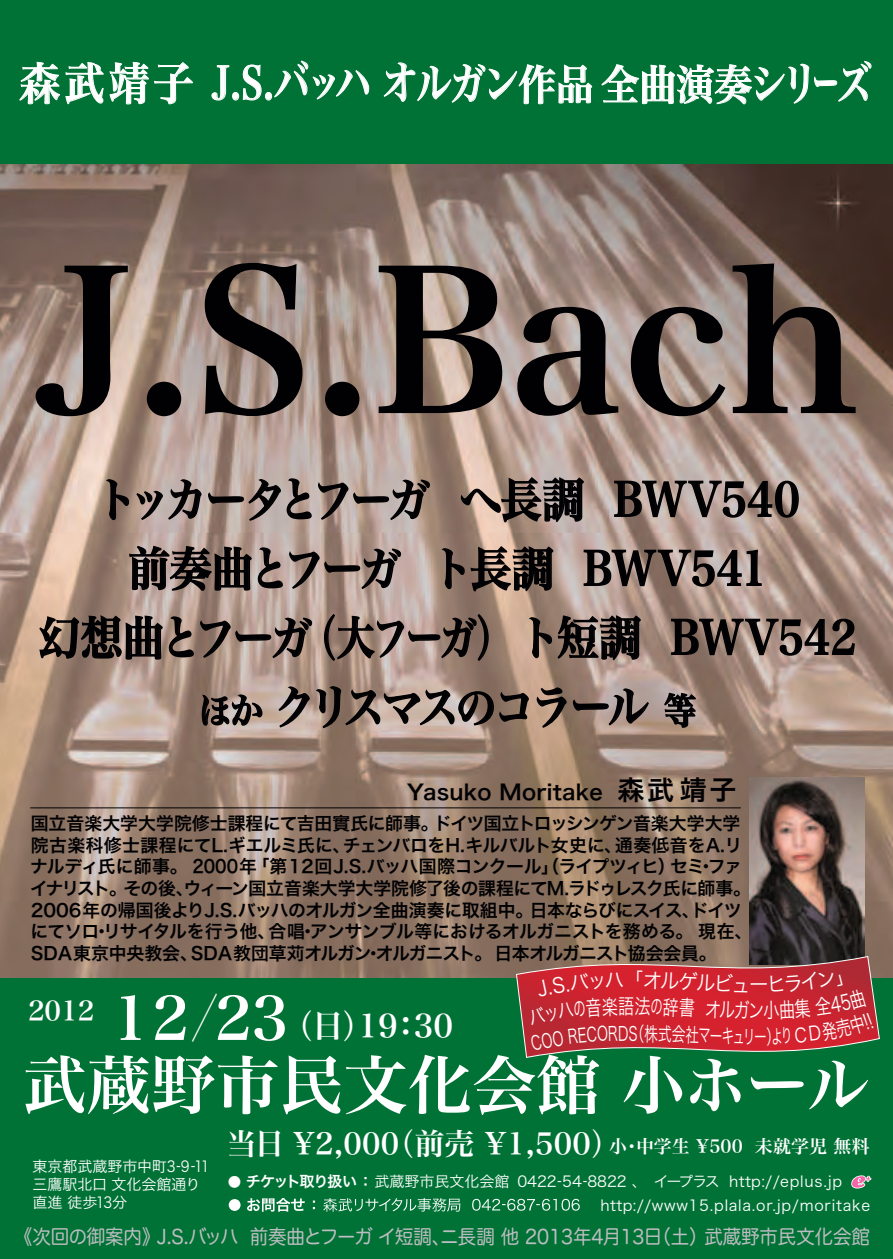
<style>
.page{position:relative;width:893px;height:1259px;background:#007236}
.page>*{position:absolute;margin:0;border:0;box-sizing:border-box;transform-origin:0 0}
.t1{font:195px "Hira Min Pro W6";color:#010103}
.t2{font:64.2px "Hira Min Pro W6";color:#fff}
.t3{font:46.5px/69px "Hira Min Pro W6";letter-spacing:-.065em;color:#010103;text-align:center;scale:.9 1}
.t4{font:45px "Hira Min Pro W6";letter-spacing:-.07em;color:#fff;scale:.9 1}
.t5{font:32.1px "Hira Min Pro W6";color:#fff}
.t6{font:30px "Hira Min Pro W6";letter-spacing:.005em;color:#fff}
.t7{font:27px "Hira Min Pro W6";color:#fff}
.t8{font:21px "Hira Kaku Pro W6";letter-spacing:.01em;color:#010103;scale:1.1 1}
.t9{font:20.85px "Hira Kaku Pro W3";color:#fff;scale:.77 1}
.t10{font:20.85px "Hira Kaku Pro W3";color:#fff;scale:.93 1}
.t11{font:19.65px "Hira Maru Pro W4";letter-spacing:-.005em;color:#bcbdc0;scale:.94 1}
.t12{font:19.5px "Hira Kaku Pro W3";color:#fff;scale:.71 1}
.t13{font:19.5px "Hira Kaku Pro W3";color:#fff;scale:.65 1}
.t14{font:18px "Hira Min Pro W6";letter-spacing:.005em;color:#fff}
.t15{font:17.85px/21.6px "Hira Kaku Pro W6";letter-spacing:-.02em;color:#010103}
.t16{font:15px/23.1px "Hira Kaku Pro W3";letter-spacing:.025em;color:#fff}
.t17{font:15px/18px "Hira Kaku Pro W3";color:#fff}
.s1{font-size:51.75px}
.s2{font-size:40.5px}
.s3{font-size:42px}
.s4{font-size:36px}
.s5{font-size:45px}
.s6{font-size:27px}
.s7{font-size:60px}
.s8{font-size:51px}
.s9{font-family:"Hira Kaku Pro W6";font-size:13.5px}
.s10{font-family:"Hira Kaku Pro W6"}
</style>
<div class="page">
<img style="left:0;top:164px;width:893px;height:813px">
<svg style="left:229px;top:1199px;width:12px;height:12px"></svg>
<svg style="left:247px;top:1198px;width:58px;height:13px"></svg>
<svg style="left:323px;top:1198px;width:137px;height:13px"></svg>
<svg style="left:472px;top:1198px;width:108px;height:12px"></svg>
<svg style="left:851px;top:1175px;width:21px;height:14px"></svg>
<img style="left:749px;top:777px;width:116px;height:171px">
<svg style="left:29px;top:807px;width:712px;height:1px"></svg>
<svg style="left:516px;top:948px;width:364px;height:110px;background:#ab393a"></svg>
<h3 class="t4" style="left:20px;top:44px;width:949px">森武靖子 J.S.<span class="s1">バ</span><span class="s2">ッ</span><span class="s1">ハ</span> オルガン<span class="s3">作品全曲演奏</span>シリーズ</h3>
<h1 class="t1" style="left:34px;top:171px;width:826px">J.S.Bach</h1>
<h3 class="t3" style="left:39px;top:462px;width:910px">トッカータとフーガ へ長調 BWV540<br>前奏曲とフーガ ト長調 BWV541<br>幻想曲とフーガ（大フーガ） ト短調 BWV542<span class="s4">ほか</span> クリスマス<span class="s5">の</span>コラール <span class="s4">等</span></h3>
<p class="t8" style="left:407px;top:773px;width:301px">Yasuko Moritake <span class="s6">森武靖子</span></p>
<p class="t15" style="left:30px;top:812px;width:724px">国立音楽大学大学院修士課程にて吉田實氏に師事。ドイツ国立トロッシンゲン音楽大学大学院古楽科修士課程にてL.ギエルミ氏に、チェンバロをH.キルバルト女史に、通奏低音をA.リナルディ氏に師事。 2000年「第12回J.S.バッハ国際コンクール」（ライプツィヒ）セミ・ファイナリスト。その後、ウィーン国立音楽大学大学院修了後の課程にてM.ラドゥレスク氏に師事。2006年の帰国後よりJ.S.バッハのオルガン全曲演奏に取組中。日本ならびにスイス、ドイツにてソロ・リサイタルを行う他、合唱・アンサンブル等におけるオルガニストを務める。現在、SDA東京中央教会、SDA教団草苅オルガン・オルガニスト。 日本オルガニスト協会会員。</p>
<p class="t10" style="left:624px;top:961px;width:23px">「</p>
<p class="t10" style="left:749px;top:966px;width:23px">ー</p>
<h3 class="t5" style="left:112px;top:997px;width:343px"><span class="s7">12</span><span class="s8">／</span><span class="s7">23</span>（日）19：30</h3>
<h2 class="t2" style="left:23px;top:1028px;width:849px">武蔵野市民文化会館 小ホール</h2>
<p class="t9" style="left:618px;top:987px;width:23px">語</p>
<p class="t9" style="left:748px;top:991px;width:23px">ン</p>
<p class="t12" style="left:628px;top:1016px;width:24px">S（</p>
<p class="t12" style="left:659px;top:1016px;width:109px;rotate:2deg">式会社マーキ</p>
<p class="t13" style="left:754px;top:1019px;width:21px">ー</p>
<h3 class="t7" style="left:28px;top:987px;width:68px">2012</h3>
<p class="t17" style="left:32px;top:1156px;width:179px">東京都武蔵野市中町3-9-11三鷹駅北口 文化会館通り直進 徒歩13分</p>
<h3 class="t6" style="left:226px;top:1117px;width:396px">当日 ¥2,000（前売 ¥1,500）</h3>
<p class="t14" style="left:609px;top:1130px;width:262px">小・中学生 ¥500 未就学児 無料</p>
<p class="t16" style="left:601px;top:1169px;width:271px;text-indent:-373px"><span class="s9">●</span> <span class="s10">チケット取り扱い ：</span>武蔵野市民文化会館 0422-54-8822 、　イープラス http://eplus.jp http://www15.plala.or.jp/moritake</p>
<p class="t11" style="left:14px;top:1219px;width:912px">《次回の御案内》J.S.バッハ 前奏曲とフーガ イ短調、ニ長調 他 2013年4月13日（土）武蔵野市民文化会館</p>
</div>
